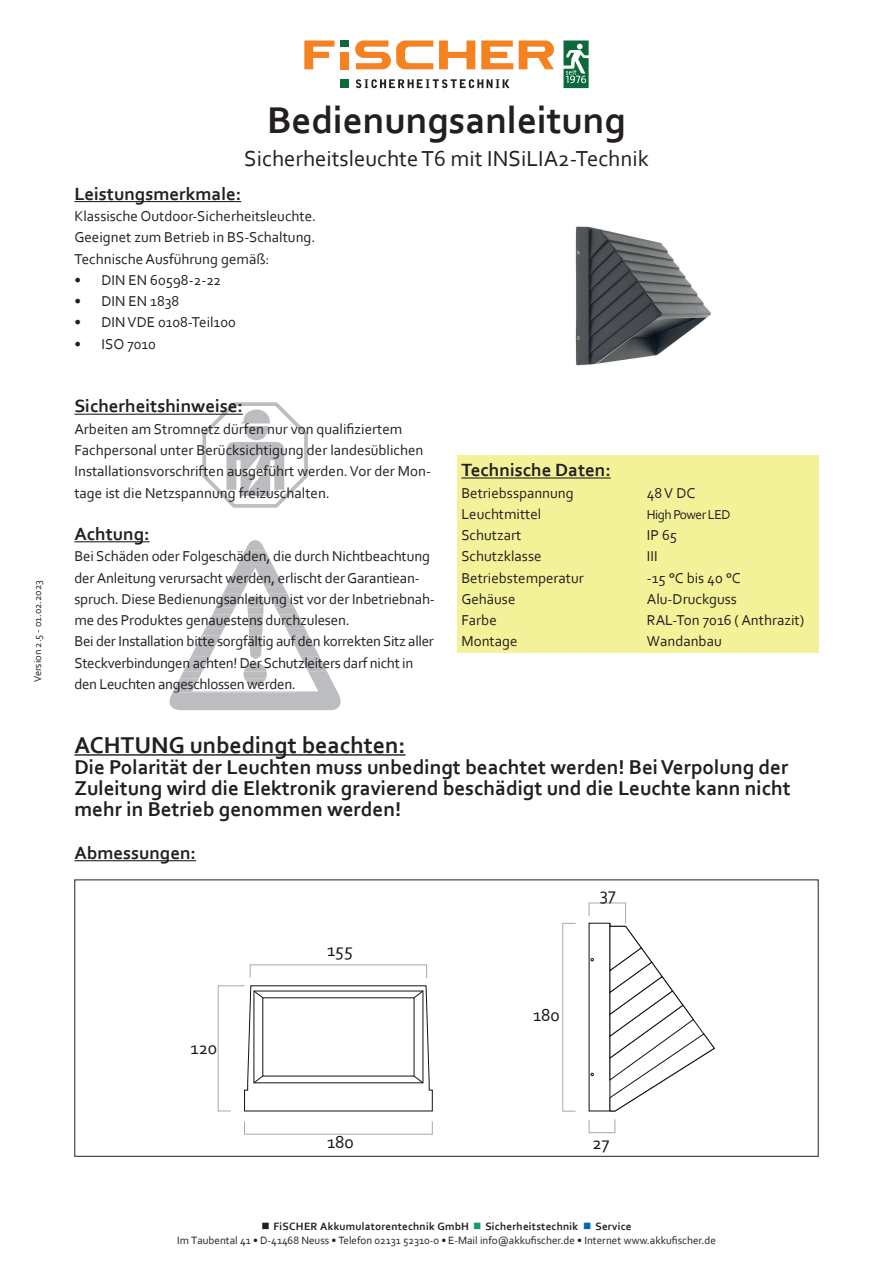
<style>
.page{position:relative;width:893px;height:1263px;background:#fff}
.page>*{position:absolute;margin:0;border:0;box-sizing:border-box;transform-origin:0 0}
.t1{font:700 39px "Corbel";color:#231f20}
.t2{font:700 24px "Corbel";color:#231f20}
.t3{font:22.8px "Corbel";color:#231f20}
.t4{font:700 21px/21.3px "Corbel";color:#231f20;text-align:justify}
.t5{font:700 18.6px "Corbel";color:#231f20}
.t6{font:18.15px "Corbel";color:#111314}
.t7{font:15px/21.3px "Corbel";color:#231f20}
.t8{font:13.5px "Corbel";letter-spacing:-.04em;color:#231f20}
.t9{font:11.1px/14.2px "Corbel";color:#231f20;text-align:center}
.t10{font:10.5px "Corbel";color:#231f20}
.s1{font-weight:700}
.s2{color:#139d66}
.s3{color:#0166b3}
</style>
<div class="page">
<div style="left:340px;top:41px;width:9px;height:6px;background:#0b693a"></div>
<svg style="left:304px;top:41px;width:30px;height:28px"></svg>
<div style="left:340px;top:52px;width:9px;height:17px;background:#f58220"></div>
<svg style="left:355px;top:41px;width:78px;height:28px"></svg>
<svg style="left:439px;top:41px;width:36px;height:28px"></svg>
<svg style="left:481px;top:41px;width:32px;height:28px"></svg>
<svg style="left:519px;top:41px;width:35px;height:28px"></svg>
<div style="left:340px;top:79px;width:9px;height:9px;background:#0b693a"></div>
<svg style="left:356px;top:79px;width:153px;height:9px"></svg>
<svg style="left:563px;top:41px;width:26px;height:47px"></svg>
<hr style="left:74px;top:754px;width:332px;height:2px;background:#231f20">
<svg style="left:202px;top:402px;width:106px;height:106px"></svg>
<hr style="left:74px;top:414px;width:169px;height:1px;background:#231f20">
<hr style="left:74px;top:541px;width:76px;height:1px;background:#231f20">
<svg style="left:170px;top:540px;width:171px;height:170px"></svg>
<div style="left:457px;top:455px;width:362px;height:198px;background:#f4f299"></div>
<hr style="left:461px;top:477px;width:150px;height:1px;background:#231f20">
<hr style="left:74px;top:860px;width:122px;height:1px;background:#231f20">
<div style="left:244px;top:1121px;width:189px;height:14px;border:1px solid #a6a9aa"></div>
<div style="left:250px;top:964px;width:177px;height:14px;border:1px solid #a6a9aa"></div>
<svg style="left:217px;top:985px;width:216px;height:127px"></svg>
<div style="left:562px;top:923px;width:14px;height:188px;border:1px solid #a6a9aa"></div>
<div style="left:589px;top:1119px;width:26px;height:14px;border:1px solid #a6a9aa"></div>
<svg style="left:588px;top:902px;width:127px;height:210px"></svg>
<hr style="left:74px;top:201px;width:167px;height:1px;background:#231f20">
<img style="left:575px;top:226px;width:136px;height:140px">
<p class="t10" style="left:31px;top:682px;width:103px;rotate:-90deg">Version 2.5 - 01.02.2023</p>
<h1 class="t1" style="left:267px;top:96px;width:360px">Bedienungsanleitung</h1>
<h3 class="t3" style="left:244px;top:144px;width:406px">Sicherheitsleuchte T6 mit INSiLIA2-Technik</h3>
<p class="t5" style="left:74px;top:182px;width:168px">Leistungsmerkmale:</p>
<p class="t7" style="left:74px;top:205px;width:243px;text-align:justify">Klassische Outdoor-Sicherheitsleuchte.<br>Geeignet zum Betrieb in BS-Schaltung.<br>Technische Ausführung gemäß:</p>
<p class="t7" style="left:74px;top:269px;width:148px">• DIN EN 60598-2-22</p>
<p class="t7" style="left:74px;top:290px;width:106px">• DIN EN 1838</p>
<p class="t7" style="left:74px;top:311px;width:163px">• DIN VDE 0108-Teil100</p>
<p class="t7" style="left:74px;top:333px;width:83px">• ISO 7010</p>
<p class="t5" style="left:74px;top:395px;width:170px">Sicherheitshinweise:</p>
<p class="t7" style="left:74px;top:418px;width:358px">Arbeiten am Stromnetz dürfen nur von qualifiziertem Fachpersonal unter Berücksichtigung der landesüblichen Installationsvorschriften ausgeführt werden. Vor der Mon&shy;tage ist die Netzspannung freizuschalten.</p>
<p class="t5" style="left:74px;top:522px;width:77px">Achtung:</p>
<p class="t7" style="left:74px;top:545px;width:362px">Bei Schäden oder Folgeschäden, die durch Nichtbeachtung der Anleitung verursacht werden, erlischt der Garantiean&shy;spruch. Diese Bedienungsanleitung ist vor der Inbetriebnah&shy;me des Produktes genauestens durchzulesen.<br>Bei der Installation bitte sorgfältig auf den korrekten Sitz aller Steckverbindungen achten! Der Schutzleiters darf nicht in den Leuchten angeschlossen werden.</p>
<p class="t5" style="left:461px;top:459px;width:151px">Technische Daten:</p>
<p class="t7" style="left:461px;top:481px;width:124px">Betriebsspannung<br>Leuchtmittel<br>Schutzart<br>Schutzklasse<br>Betriebstemperatur<br>Gehäuse<br>Farbe<br>Montage</p>
<p class="t7" style="left:647px;top:481px;width:50px">48 V DC</p>
<p class="t8" style="left:647px;top:506px;width:85px">High Power LED</p>
<p class="t7" style="left:647px;top:524px;width:159px">IP 65<br>III<br>-15 °C bis 40 °C<br>Alu-Druckguss<br>RAL-Ton 7016 ( Anthrazit)<br>Wandanbau</p>
<h2 class="t2" style="left:74px;top:730px;width:333px">ACHTUNG unbedingt beachten:</h2>
<h3 class="t4" style="left:74px;top:756px;width:718px">Die Polarität der Leuchten muss unbedingt beachtet werden! Bei Verpolung der Zuleitung wird die Elektronik gravierend beschädigt und die Leuchte kann nicht mehr in Betrieb genommen werden!</h3>
<p class="t5" style="left:74px;top:841px;width:123px">Abmessungen:</p>
<p class="t6" style="left:191px;top:1036px;width:28px">120</p>
<p class="t6" style="left:327px;top:938px;width:27px">155</p>
<p class="t6" style="left:600px;top:883px;width:17px">37</p>
<p class="t6" style="left:533px;top:1004px;width:28px">180</p>
<p class="t6" style="left:327px;top:1131px;width:28px">180</p>
<p class="t6" style="left:592px;top:1131px;width:19px">27</p>
<p class="t9" style="left:177px;top:1218px;width:540px">■ <span class="s1">FiSCHER Akkumulatorentechnik GmbH</span> <span class="s2">■</span> <span class="s1">Sicherheitstechnik</span> <span class="s3">■</span> <span class="s1">Service<br></span>Im Taubental 41 • D-41468 Neuss • Telefon 02131 52310-0 • E-Mail info@akkufischer.de • Internet www.akkufischer.de</p>
</div>
